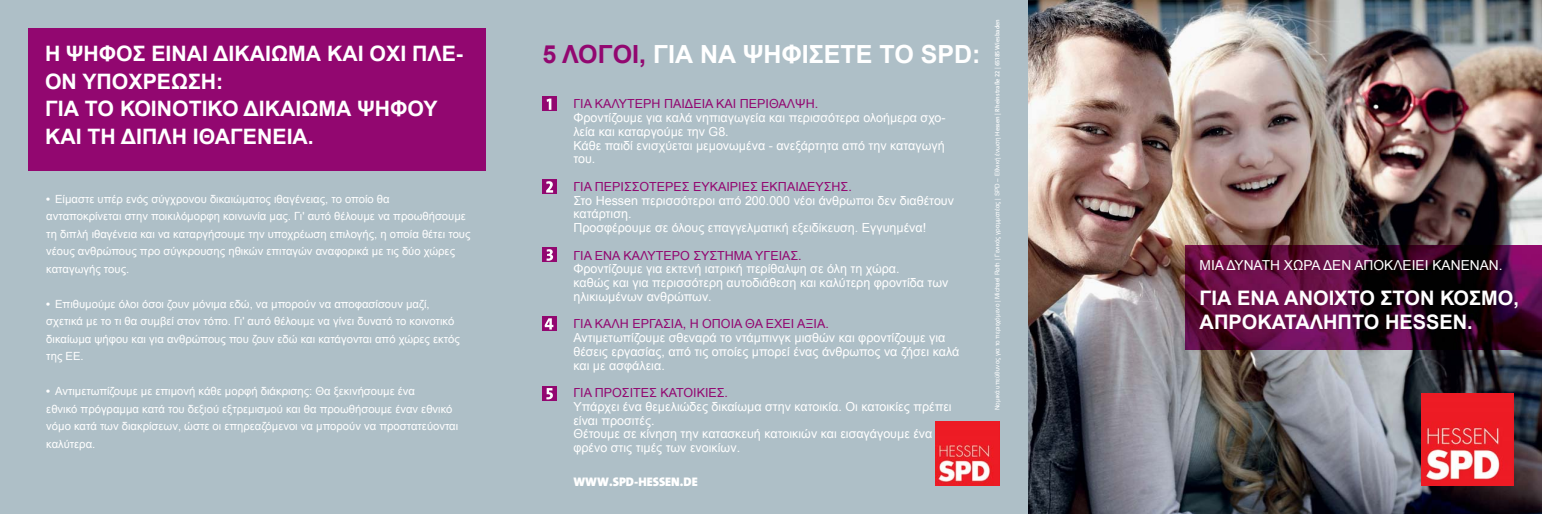
<style>
.page{position:relative;width:1542px;height:514px;background:#fff}
.page>*{position:absolute;margin:0;border:0;box-sizing:border-box;transform-origin:0 0}
.t1{font:700 25px "Arial";color:#fff}
.t2{font:700 21.25px/27.5px "Arial";color:#fff}
.t3{font:700 20px/23.8px "Arial";color:#fff}
.t4{font:13.75px "Arial";color:#fff}
.t5{font:12.5px/13.8px "Arial";color:#fff}
.t6{font:12.5px "Arial";color:#920770}
.t7{font:900 12.5px "SPD The Sans";color:#fff}
.t8{font:11.25px/17.5px "Arial";color:#fff}
.t9{font:6.25px "Arial";color:#fff}
.s1{color:#920770}
.s2{font-weight:700}
.s3{font-family:"SPD The Sans";font-weight:600}
</style>
<div class="page">
<div style="left:0;top:0;width:1541px;height:514px;background:#aebfc7"></div>
<img style="left:1028px;top:0;width:513px;height:514px">
<img style="left:1185px;top:245px;width:356px;height:105px">
<img style="left:1421px;top:393px;width:92px;height:92px">
<div style="left:28px;top:28px;width:457px;height:142px;background:#920770"></div>
<img style="left:935px;top:422px;width:64px;height:63px">
<div style="left:542px;top:97px;width:15px;height:14px;background:#920770"></div>
<svg style="left:546px;top:99px;width:5px;height:11px"></svg>
<div style="left:542px;top:179px;width:15px;height:15px;background:#920770"></div>
<svg style="left:546px;top:181px;width:7px;height:12px"></svg>
<div style="left:542px;top:247px;width:15px;height:15px;background:#920770"></div>
<svg style="left:546px;top:249px;width:7px;height:12px"></svg>
<div style="left:542px;top:316px;width:15px;height:15px;background:#920770"></div>
<svg style="left:544px;top:318px;width:9px;height:11px"></svg>
<div style="left:542px;top:386px;width:15px;height:15px;background:#920770"></div>
<svg style="left:546px;top:388px;width:7px;height:11px"></svg>
<h2 class="t2" style="left:45px;top:41px;width:419px">Η ΨΗΦΟΣ ΕΙΝΑΙ ΔΙΚΑΙΩΜΑ ΚΑΙ ΟΧΙ ΠΛΕ-<br>ΟΝ ΥΠΟΧΡΕΩΣΗ:<br>ΓΙΑ ΤΟ ΚΟΙΝΟΤΙΚΟ ΔΙΚΑΙΩΜΑ ΨΗΦΟΥ<br>ΚΑΙ ΤΗ ΔΙΠΛΗ ΙΘΑΓΕΝΕΙΑ.</h2>
<h1 class="t1" style="left:542px;top:38px;width:439px"><span class="s1">5 ΛΟΓΟΙ,</span> ΓΙΑ ΝΑ ΨΗΦΙΣΕΤΕ ΤΟ SPD:</h1>
<p class="t6" style="left:573px;top:96px;width:246px">ΓΙΑ ΚΑΛΥΤΕΡΗ ΠΑΙΔΕΙΑ ΚΑΙ ΠΕΡΙΘΑΛΨΗ.</p>
<p class="t5" style="left:573px;top:111px;width:374px">Φροντίζουμε για καλά νηπιαγωγεία και περισσότερα ολοήμερα σχο&shy;λεία και καταργούμε την G8.<br>Κάθε παιδί ενισχύεται μεμονωμένα - ανεξάρτητα από την καταγωγή του.</p>
<p class="t6" style="left:573px;top:178px;width:280px">ΓΙΑ ΠΕΡΙΣΣΟΤΕΡΕΣ ΕΥΚΑΙΡΙΕΣ ΕΚΠΑΙΔΕΥΣΗΣ.</p>
<p class="t5" style="left:573px;top:193px;width:382px">Στο Hessen περισσότεροι από 200.000 νέοι άνθρωποι δεν διαθέτουν κατάρτιση.<br>Προσφέρουμε σε όλους επαγγελματική εξειδίκευση. Εγγυημένα!</p>
<p class="t6" style="left:573px;top:247px;width:230px">ΓΙΑ ΕΝΑ ΚΑΛΥΤΕΡΟ ΣΥΣΤΗΜΑ ΥΓΕΙΑΣ.</p>
<p class="t5" style="left:573px;top:262px;width:376px">Φροντίζουμε για εκτενή ιατρική περίθαλψη σε όλη τη χώρα.<br>καθώς και για περισσότερη αυτοδιάθεση και καλύτερη φροντίδα των ηλικιωμένων ανθρώπων.</p>
<p class="t6" style="left:573px;top:316px;width:257px">ΓΙΑ ΚΑΛΗ ΕΡΓΑΣΙΑ, Η ΟΠΟΙΑ ΘΑ ΕΧΕΙ ΑΞΙΑ.</p>
<p class="t5" style="left:573px;top:331px;width:387px">Αντιμετωπίζουμε σθεναρά το ντάμπινγκ μισθών και φροντίζουμε για θέσεις εργασίας, από τις οποίες μπορεί ένας άνθρωπος να ζήσει καλά και με ασφάλεια.</p>
<p class="t6" style="left:573px;top:384px;width:156px">ΓΙΑ ΠΡΟΣΙΤΕΣ ΚΑΤΟΙΚΙΕΣ.</p>
<p class="t5" style="left:573px;top:400px;width:380px">Υπάρχει ένα θεμελιώδες δικαίωμα στην κατοικία. Οι κατοικίες πρέπει είναι προσιτές.<br>Θέτουμε σε κίνηση την κατασκευή κατοικιών και εισαγάγουμε ένα φρένο στις τιμές των ενοικίων.</p>
<p class="t8" style="left:46px;top:190px;width:426px"><span class="s2">•</span> Είμαστε υπέρ ενός σύγχρονου δικαιώματος ιθαγένειας, το οποίο θα<br>ανταποκρίνεται στην ποικιλόμορφη κοινωνία μας. Γι' αυτό θέλουμε να προωθήσουμε τη διπλή ιθαγένεια και να καταργήσουμε την υποχρέωση επιλογής, η οποία θέτει τους νέους ανθρώπους προ σύγκρουσης ηθικών επιταγών αναφορικά με τις δύο χώρες καταγωγής τους.</p>
<p class="t8" style="left:46px;top:295px;width:415px"><span class="s2">•</span> Επιθυμούμε όλοι όσοι ζουν μόνιμα εδώ, να μπορούν να αποφασίσουν μαζί, σχετικά με το τι θα συμβεί στον τόπο. Γι' αυτό θέλουμε να γίνει δυνατό το κοινοτικό δικαίωμα ψήφου και για ανθρώπους που ζουν εδώ και κατάγονται από χώρες εκτός της ΕΕ.</p>
<p class="t8" style="left:46px;top:382px;width:413px"><span class="s2">•</span> Αντιμετωπίζουμε με επιμονή κάθε μορφή διάκρισης: Θα ξεκινήσουμε ένα<br>εθνικό πρόγραμμα κατά του δεξιού εξτρεμισμού και θα προωθήσουμε έναν εθνικό νόμο κατά των διακρίσεων, ώστε οι επηρεαζόμενοι να μπορούν να προστατεύονται καλύτερα.</p>
<p class="t7" style="left:573px;top:473px;width:126px">WWW.SPD-HESSEN.DE</p>
<p class="t9" style="left:993px;top:410px;width:392px;rotate:-90deg">Νομικά υπεύθυνος για το περιεχόμενο | Michael Roth | Γενικός γραμματέας | SPD – Εθνική ένωση <span class="s3">Hessen | Rheinstraße 22 | 65185 Wiesbaden</span></p>
<p class="t4" style="left:1199px;top:256px;width:305px">ΜΙΑ ΔΥΝΑΤΗ ΧΩΡΑ ΔΕΝ ΑΠΟΚΛΕΙΕΙ ΚΑΝΕΝΑΝ.</p>
<h3 class="t3" style="left:1199px;top:287px;width:321px">ΓΙΑ ΕΝΑ ΑΝΟΙΧΤΟ ΣΤΟΝ ΚΟΣΜΟ,<br>ΑΠΡΟΚΑΤΑΛΗΠΤΟ HESSEN.</h3>
</div>
